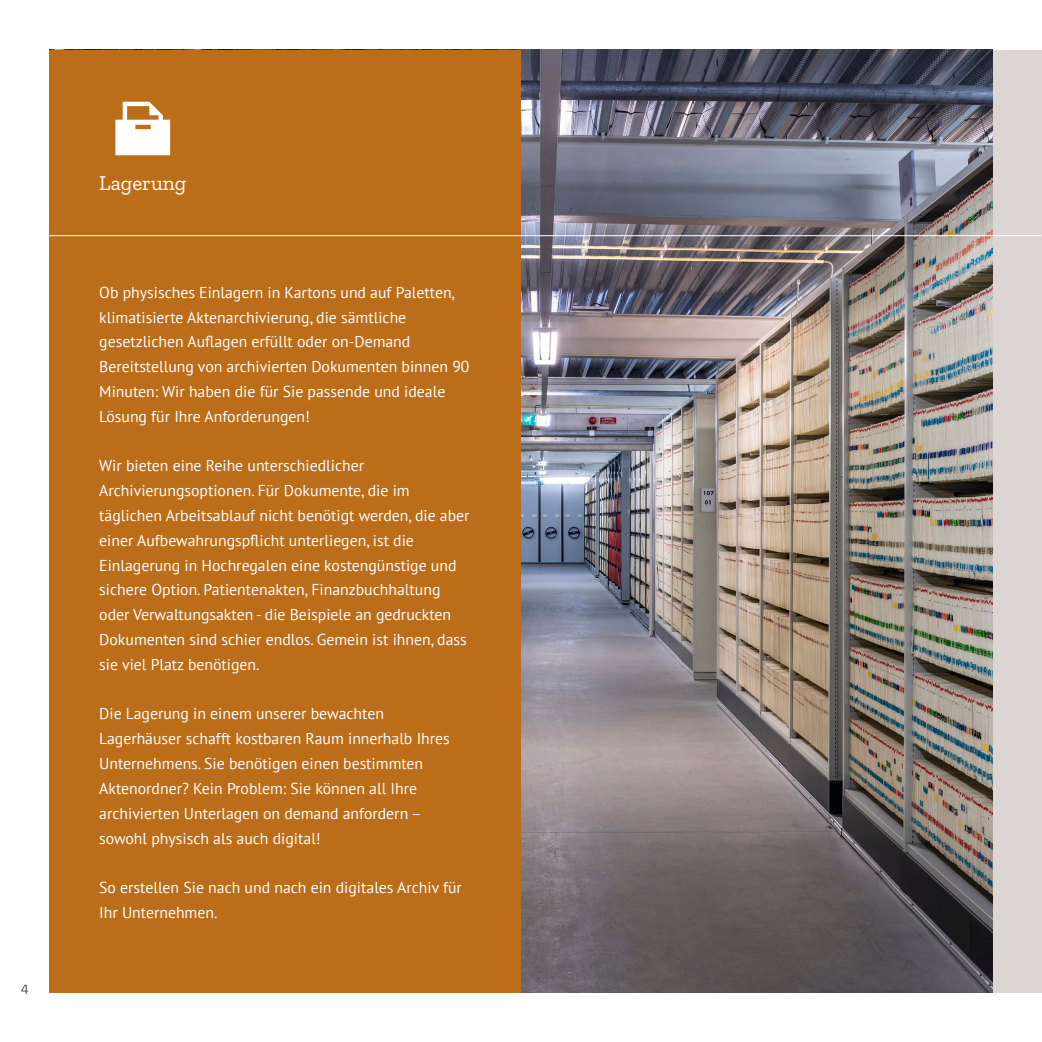
<style>
.page{position:relative;width:1042px;height:1042px;background:#fff}
.page>*{position:absolute;margin:0;border:0;box-sizing:border-box;transform-origin:0 0}
.t1{font:21px "Zilla Slab";color:#fff}
.t2{font:15.75px "PT Sans";color:#fff}
.t3{font:14px "Zilla Slab";color:#50433d}
</style>
<div class="page">
<div style="left:50px;top:50px;width:992px;height:942px;background:#dbd6d4"></div>
<img style="left:521px;top:50px;width:471px;height:942px">
<div style="left:50px;top:50px;width:471px;height:942px;background:#bb6d1a"></div>
<hr style="left:0;top:235px;width:1042px;height:1px;background:#fff">
<svg style="left:115px;top:102px;width:55px;height:53px"></svg>
<p class="t3" style="left:21px;top:980px;width:9px">4</p>
<p class="t1" style="left:99px;top:171px;width:89px">Lagerung</p>
<p class="t2" style="left:99px;top:282px;width:357px">Ob physisches Einlagern in Kartons und auf Paletten,</p>
<p class="t2" style="left:99px;top:307px;width:308px">klimatisierte Aktenarchivierung, die sämtliche</p>
<p class="t2" style="left:99px;top:332px;width:313px">gesetzlichen Auflagen erfüllt oder on-Demand</p>
<p class="t2" style="left:99px;top:356px;width:372px">Bereitstellung von archivierten Dokumenten binnen 90</p>
<p class="t2" style="left:99px;top:381px;width:348px">Minuten: Wir haben die für Sie passende und ideale</p>
<p class="t2" style="left:99px;top:406px;width:212px">Lösung für Ihre Anforderungen!</p>
<p class="t2" style="left:99px;top:456px;width:266px">Wir bieten eine Reihe unterschiedlicher</p>
<p class="t2" style="left:99px;top:480px;width:312px">Archivierungsoptionen. Für Dokumente, die im</p>
<p class="t2" style="left:99px;top:505px;width:372px">täglichen Arbeitsablauf nicht benötigt werden, die aber</p>
<p class="t2" style="left:99px;top:530px;width:316px">einer Aufbewahrungspflicht unterliegen, ist die</p>
<p class="t2" style="left:99px;top:555px;width:359px">Einlagerung in Hochregalen eine kostengünstige und</p>
<p class="t2" style="left:99px;top:580px;width:343px">sichere Option. Patientenakten, Finanzbuchhaltung</p>
<p class="t2" style="left:99px;top:604px;width:353px">oder Verwaltungsakten - die Beispiele an gedruckten</p>
<p class="t2" style="left:99px;top:629px;width:369px">Dokumenten sind schier endlos. Gemein ist ihnen, dass</p>
<p class="t2" style="left:99px;top:654px;width:162px">sie viel Platz benötigen.</p>
<p class="t2" style="left:99px;top:704px;width:286px">Die Lagerung in einem unserer bewachten</p>
<p class="t2" style="left:99px;top:728px;width:352px">Lagerhäuser schafft kostbaren Raum innerhalb Ihres</p>
<p class="t2" style="left:99px;top:753px;width:325px">Unternehmens. Sie benötigen einen bestimmten</p>
<p class="t2" style="left:99px;top:778px;width:319px">Aktenordner? Kein Problem: Sie können all Ihre</p>
<p class="t2" style="left:99px;top:803px;width:324px">archivierten Unterlagen on demand anfordern –</p>
<p class="t2" style="left:99px;top:828px;width:223px">sowohl physisch als auch digital!</p>
<p class="t2" style="left:99px;top:877px;width:364px">So erstellen Sie nach und nach ein digitales Archiv fü r</p>
<p class="t2" style="left:99px;top:902px;width:120px">Ihr Unternehmen.</p>
</div>
